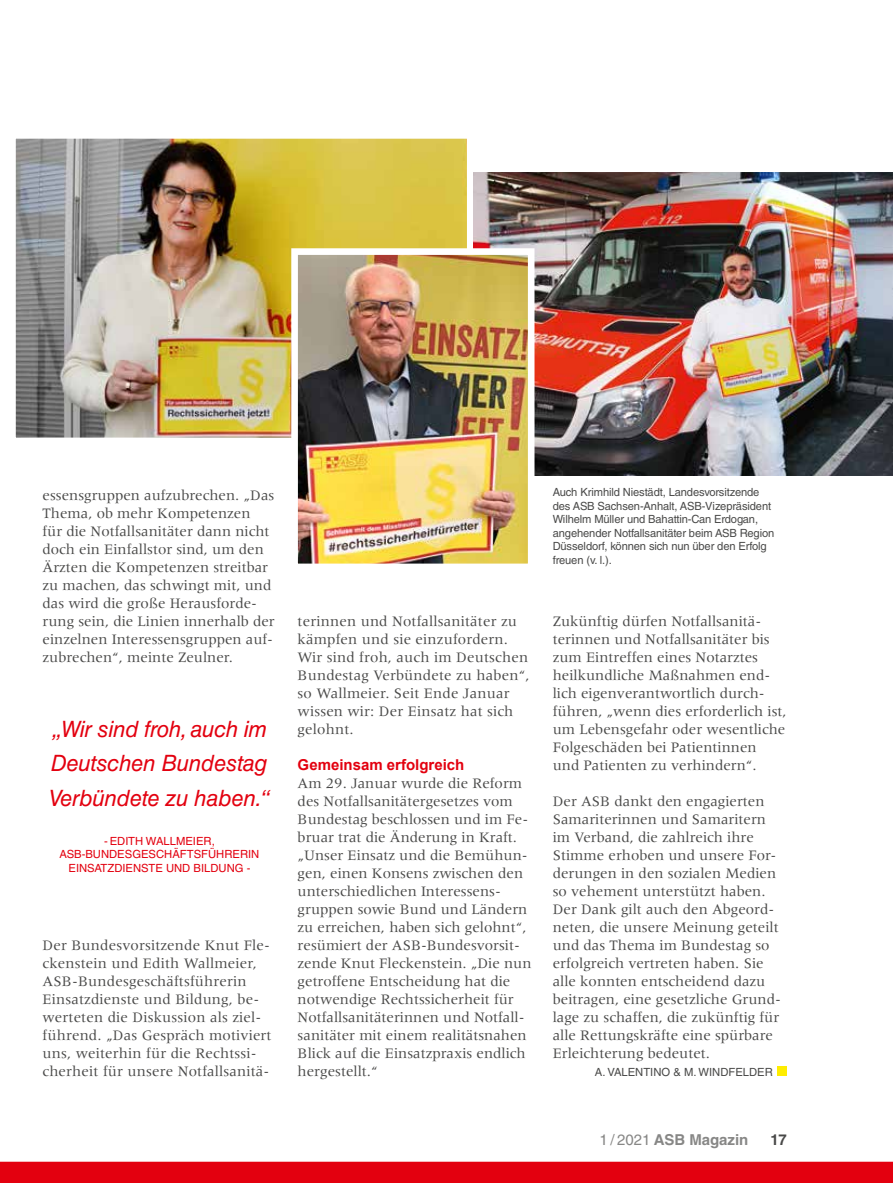
<style>
.page{position:relative;width:893px;height:1183px;background:#fff}
.page>*{position:absolute;margin:0;border:0;box-sizing:border-box;transform-origin:0 0}
.t1{font:italic 22.5px/34.5px "Helvetica LT Std";letter-spacing:-.01em;color:#e3000f}
.t2{font:15px/18px "Meridien LT Std";color:#494948}
.t3{font:700 15px "Arial";color:#e3000f}
.t4{font:700 15px "Helvetica LT Std";color:#878786}
.t5{font:700 15px "Helvetica LT Std";color:#494948}
.t6{font:11.25px/13.5px "Helvetica LT Std";letter-spacing:-.01em;color:#494948}
.t7{font:11.25px/13.5px "Helvetica LT Std";color:#e3000f;text-align:center}
.s1{font-weight:400}
</style>
<div class="page">
<img style="left:17px;top:139px;width:449px;height:297px">
<div style="left:10px;top:132px;width:463px;height:311px;border:6px solid #fff"></div>
<img style="left:467px;top:166px;width:426px;height:310px">
<div style="left:777px;top:1066px;width:10px;height:9px;background:#ffed00"></div>
<img style="left:299px;top:256px;width:227px;height:306px">
<div style="left:291px;top:248px;width:243px;height:322px;border:7px solid #fff"></div>
<div style="left:0;top:1161px;width:893px;height:21px;background:#e3000f"></div>
<p class="t2" style="left:43px;top:485px;width:234px">essensgruppen aufzubrechen. „Das Thema, ob mehr Kompetenzen<br>für die Notfallsanitäter dann nicht doch ein Einfallstor sind, um den Ärzten die Kompetenzen streitbar zu machen, das schwingt mit, und das wird die große Herausforde&shy;rung sein, die Linien innerhalb der einzelnen Interessensgruppen auf&shy;zubrechen“, meinte Zeulner.</p>
<h1 class="t1" style="left:49px;top:711px;width:223px">„Wir sind froh, auch im<br>Deutschen Bundestag<br>Verbündete zu haben.“</h1>
<p class="t7" style="left:59px;top:833px;width:201px">- EDITH WALLMEIER,<br>ASB-BUNDESGESCHÄFTSFÜHRERIN<br>EINSATZDIENSTE UND BILDUNG -</p>
<p class="t2" style="left:43px;top:935px;width:231px">Der Bundesvorsitzende Knut Fle&shy;ckenstein und Edith Wallmeier, ASB-Bundesgeschäftsführerin Einsatzdienste und Bildung, be&shy;werteten die Diskussion als ziel&shy;führend. „Das Gespräch motiviert uns, weiterhin für die Rechtssi&shy;cherheit für unsere Notfallsanitä-</p>
<p class="t2" style="left:298px;top:611px;width:234px">terinnen und Notfallsanitäter zu kämpfen und sie einzufordern.<br>Wir sind froh, auch im Deutschen<br>Bundestag Verbündete zu haben“, so Wallmeier. Seit Ende Januar wissen wir: Der Einsatz hat sich gelohnt.</p>
<p class="t3" style="left:298px;top:753px;width:168px">Gemeinsam erfolgreich</p>
<p class="t2" style="left:298px;top:773px;width:235px">Am 29. Januar wurde die Reform des Notfallsanitätergesetzes vom<br>Bundestag beschlossen und im Fe&shy;bruar trat die Änderung in Kraft. „Unser Einsatz und die Bemühun&shy;gen, einen Konsens zwischen den unterschiedlichen Interessens&shy;gruppen sowie Bund und Ländern zu erreichen, haben sich gelohnt“, resümiert der ASB-Bundesvorsit&shy;zende Knut Fleckenstein. „Die nun getroffene Entscheidung hat die notwendige Rechtssicherheit für<br>Notfallsanitäterinnen und Notfall&shy;sanitäter mit einem realitätsnahen<br>Blick auf die Einsatzpraxis endlich hergestellt.“</p>
<p class="t6" style="left:553px;top:485px;width:223px">Auch Krimhild Niestädt, Landesvorsitzende des ASB Sachsen-Anhalt, ASB-Vizepräsident Wilhelm Müller und Bahattin-Can Erdogan, angehender Notfallsanitäter beim ASB Region Düsseldorf, können sich nun über den Erfolg freuen (v. l.).</p>
<p class="t2" style="left:553px;top:611px;width:235px">Zukünftig dürfen Notfallsanitä&shy;terinnen und Notfallsanitäter bis zum Eintreffen eines Notarztes heilkundliche Maßnahmen end&shy;lich eigenverantwortlich durch&shy;führen, „wenn dies erforderlich ist, um Lebensgefahr oder wesentliche Folgeschäden bei Patientinnen und Patienten zu verhindern“.</p>
<p class="t2" style="left:553px;top:791px;width:230px">Der ASB dankt den engagierten<br>Samariterinnen und Samaritern im Verband, die zahlreich ihre<br>Stimme erhoben und unsere For&shy;derungen in den sozialen Medien so vehement unterstützt haben.<br>Der Dank gilt auch den Abgeord&shy;neten, die unsere Meinung geteilt und das Thema im Bundestag so erfolgreich vertreten haben. Sie alle konnten entscheidend dazu beitragen, eine gesetzliche Grund&shy;lage zu schaffen, die zukünftig für alle Rettungskräfte eine spürbare<br>Erleichterung bedeutet.</p>
<p class="t6" style="left:595px;top:1064px;width:180px">A. VALENTINO &amp; M. WINDFELDER</p>
<p class="t4" style="left:600px;top:1130px;width:150px"><span class="s1">1 / 2021</span> ASB Magazin</p>
<p class="t5" style="left:770px;top:1130px;width:18px">17</p>
</div>
